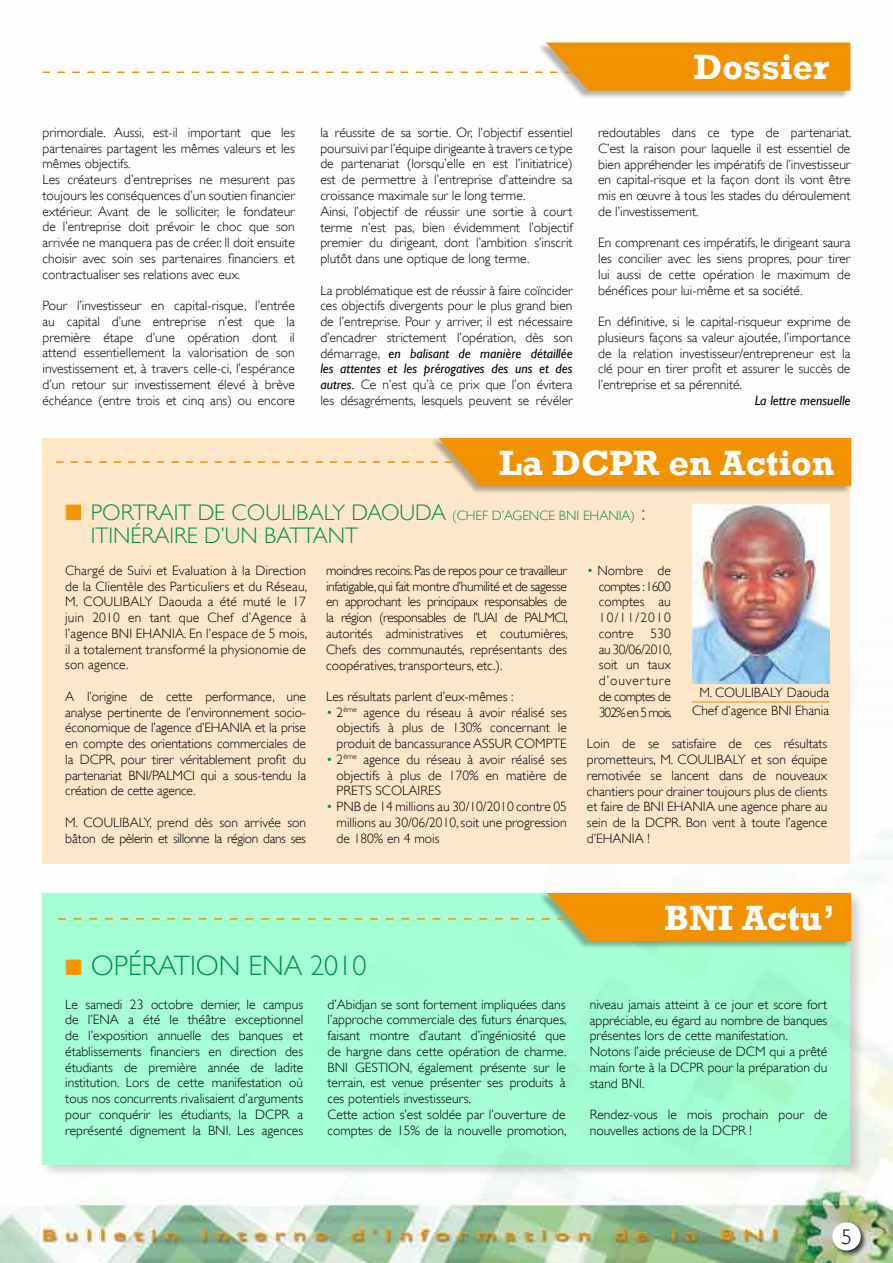
<style>
.page{position:relative;width:893px;height:1263px;background:#fff}
.page>*{position:absolute;margin:0;border:0;box-sizing:border-box;transform-origin:0 0}
.t1{font:700 36px "Rockwell";color:#fff}
.t2{font:300 28.05px "Gill Sans";color:#009347}
.t3{font:300 22.5px/22.5px "Gill Sans";color:#009347}
.t4{font:300 21px "Gill Sans";color:#000}
.t5{font:300 13.5px/15.8px "Gill Sans";color:#000;text-align:justify}
.t6{font:italic 13.5px "Gill Sans";color:#000}
.s1{font-weight:400;font-style:italic}
.s2{color:#f49600}
.s3{font-size:13.5px}
.s4{color:#009347}
</style>
<div class="page">
<img style="left:0;top:42px;width:893px;height:1221px">
<div style="left:536px;top:42px;width:313px;height:57px;background:#000;opacity:.3"></div>
<svg style="left:43px;top:43px;width:807px;height:48px"></svg>
<div style="left:831px;top:1220px;width:37px;height:38px;background:#000;opacity:.75"></div>
<div style="left:832px;top:1222px;width:29px;height:28px;background:#fff;border-radius:50%"></div>
<div style="left:43px;top:438px;width:807px;height:425px;background:#fee6c8"></div>
<div style="left:429px;top:437px;width:422px;height:57px;background:#000;opacity:.3"></div>
<svg style="left:56px;top:438px;width:795px;height:48px"></svg>
<div style="left:40px;top:891px;width:825px;height:287px;background:#000;opacity:.5"></div>
<div style="left:43px;top:893px;width:807px;height:271px;background:#a5fed6"></div>
<div style="left:537px;top:892px;width:314px;height:57px;background:#000;opacity:.3"></div>
<svg style="left:58px;top:893px;width:793px;height:48px"></svg>
<img style="left:692px;top:505px;width:137px;height:179px">
<hr style="left:692px;top:701px;width:137px;height:1px;background:#f49600">
<p class="t5" style="left:43px;top:125px;width:254px;text-align:left">primordiale. Aussi, est-il important que les partenaires partagent les mêmes valeurs et les mêmes objectifs.<br>Les créateurs d’entreprises ne mesurent pas toujours les conséquences d’un soutien financier extérieur. Avant de le solliciter, le fondateur de l’entreprise doit prévoir le choc que son arrivée ne manquera pas de créer. Il doit ensuite choisir avec soin ses partenaires financiers et contractualiser ses relations avec eux.</p>
<p class="t5" style="left:43px;top:298px;width:254px">Pour l’investisseur en capital-risque, l’entrée au capital d’une entreprise n’est que la première étape d’une opération dont il attend essentiellement la valorisation de son investissement et, à travers celle-ci, l’espérance d’un retour sur investissement élevé à brève échéance (entre trois et cinq ans) ou encore</p>
<p class="t5" style="left:320px;top:125px;width:254px;text-align:left">la réussite de sa sortie. Or, l’objectif essentiel poursuivi par l’équipe dirigeante à travers ce type de partenariat (lorsqu’elle en est l’initiatrice) est de permettre à l’entreprise d’atteindre sa croissance maximale sur le long terme.<br>Ainsi, l’objectif de réussir une sortie à court terme n’est pas, bien évidemment l’objectif premier du dirigeant, dont l’ambition s’inscrit plutôt dans une optique de long terme.</p>
<p class="t5" style="left:320px;top:282px;width:254px">La problématique est de réussir à faire coïncider ces objectifs divergents pour le plus grand bien de l’entreprise. Pour y arriver, il est nécessaire d’encadrer strictement l’opération, dès son démarrage, <span class="s1">en balisant de manière détaillée les attentes et les prérogatives des uns et des autres.</span> Ce n’est qu’à ce prix que l’on évitera les désagréments, lesquels peuvent se révéler</p>
<h1 class="t1" style="left:693px;top:45px;width:137px">Dossier</h1>
<p class="t5" style="left:598px;top:125px;width:255px">redoutables dans ce type de partenariat.<br>C’est la raison pour laquelle il est essentiel de bien appréhender les impératifs de l’investisseur en capital-risque et la façon dont ils vont être mis en œuvre à tous les stades du déroulement de l’investissement.</p>
<p class="t5" style="left:598px;top:235px;width:254px">En comprenant ces impératifs, le dirigeant saura les concilier avec les siens propres, pour tirer lui aussi de cette opération le maximum de bénéfices pour lui-même et sa société.</p>
<p class="t5" style="left:598px;top:314px;width:254px">En définitive, si le capital-risqueur exprime de plusieurs façons sa valeur ajoutée, l’importance de la relation investisseur/entrepreneur est la clé pour en tirer profit et assurer le succès de l’entreprise et sa pérennité.</p>
<p class="t6" style="left:755px;top:393px;width:97px">La lettre mensuelle</p>
<h1 class="t1" style="left:499px;top:441px;width:337px">La DCPR en Action</h1>
<h3 class="t3" style="left:91px;top:501px;width:556px;text-indent:-27px"><span class="s2">■</span> PORTRAIT DE COULIBALY DAOUDA <span class="s3">(CHEF D’AGENCE BNI EHANIA)</span> :<br>ITINÉRAIRE D’UN BATTANT</h3>
<p class="t5" style="left:65px;top:562px;width:243px">Chargé de Suivi et Evaluation à la Direction de la Clientèle des Particuliers et du Réseau, M. COULIBALY Daouda a été muté le 17 juin 2010 en tant que Chef d’Agence à l’agence BNI EHANIA. En l’espace de 5 mois, il a totalement transformé la physionomie de son agence.</p>
<p class="t5" style="left:65px;top:688px;width:242px">A l’origine de cette performance, une analyse pertinente de l’environnement socio&shy;économique de l’agence d’EHANIA et la prise en compte des orientations commerciales de la DCPR, pour tirer véritablement profit du partenariat BNI/PALMCI qui a sous-tendu la création de cette agence.</p>
<p class="t5" style="left:65px;top:815px;width:242px">M. COULIBALY, prend dès son arrivée son bâton de pèlerin et sillonne la région dans ses</p>
<p class="t5" style="left:599px;top:562px;width:73px;text-indent:-12px"><span class="s4">•</span> Nombre de comptes : 1600 comptes au 10/11/2010 contre</p>
<p class="t5" style="left:326px;top:563px;width:243px">moindres recoins. Pas de repos pour ce travailleur infatigable, qui fait montre d’humilité et de sagesse en approchant les principaux responsables de la région (responsables de l’UAI de PALMCI, autorités administratives et coutumières, Chefs des communautés, représentants des coopératives, transporteurs, etc.).</p>
<p class="t5" style="left:326px;top:689px;width:189px">Les résultats parlent d’eux-mêmes :</p>
<p class="t5" style="left:337px;top:704px;width:232px;text-indent:-10px"><span class="s4">•</span> 2<sup>ème</sup> agence du réseau à avoir réalisé ses objectifs à plus de 130% concernant le produit de bancassurance ASSUR COMPTE</p>
<p class="t5" style="left:337px;top:751px;width:232px;text-indent:-11px"><span class="s4">•</span> 2<sup>ème</sup> agence du réseau à avoir réalisé ses objectifs à plus de 170% en matière de PRETS SCOLAIRES</p>
<p class="t5" style="left:337px;top:799px;width:232px;text-indent:-11px"><span class="s4">•</span> PNB de 14 millions au 30/10/2010 contre 05 millions au 30/06/2010, soit une progression de 180% en 4 mois</p>
<p class="t5" style="left:599px;top:626px;width:74px;text-indent:52px">530 au 30/06/2010, soit un taux d’ouverture de comptes de 302% en 5 mois.</p>
<p class="t5" style="left:587px;top:736px;width:242px">Loin de se satisfaire de ces résultats prometteurs, M. COULIBALY et son équipe remotivée se lancent dans de nouveaux chantiers pour drainer toujours plus de clients et faire de BNI EHANIA une agence phare au sein de la DCPR. Bon vent à toute l’agence d’EHANIA !</p>
<p class="t5" style="left:692px;top:684px;width:138px;line-height:18px;text-align:center">M. COULIBALY Daouda<br>Chef d’agence BNI Ehania</p>
<h2 class="t2" style="left:64px;top:950px;width:304px"><span class="s2">■</span> OPÉRATION ENA 2010</h2>
<h1 class="t1" style="left:664px;top:896px;width:173px">BNI Actu’</h1>
<p class="t5" style="left:65px;top:996px;width:239px">Le samedi 23 octobre dernier, le campus de l’ENA a été le théâtre exceptionnel de l’exposition annuelle des banques et établissements financiers en direction des étudiants de première année de ladite institution. Lors de cette manifestation où tous nos concurrents rivalisaient d’arguments pour conquérir les étudiants, la DCPR a représenté dignement la BNI. Les agences</p>
<p class="t5" style="left:327px;top:996px;width:241px;text-align:left">d’Abidjan se sont fortement impliquées dans l’approche commerciale des futurs énarques, faisant montre d’autant d’ingéniosité que de hargne dans cette opération de charme.<br>BNI GESTION, également présente sur le terrain, est venue présenter ses produits à ces potentiels investisseurs.<br>Cette action s’est soldée par l’ouverture de comptes de 15% de la nouvelle promotion,</p>
<p class="t5" style="left:590px;top:996px;width:239px;text-align:left">niveau jamais atteint à ce jour et score fort appréciable, eu égard au nombre de banques présentes lors de cette manifestation.<br>Notons l’aide précieuse de DCM qui a prêté main forte à la DCPR pour la préparation du stand BNI.</p>
<p class="t5" style="left:590px;top:1107px;width:239px">Rendez-vous le mois prochain pour de nouvelles actions de la DCPR !</p>
<h3 class="t4" style="left:841px;top:1225px;width:12px">5</h3>
</div>
